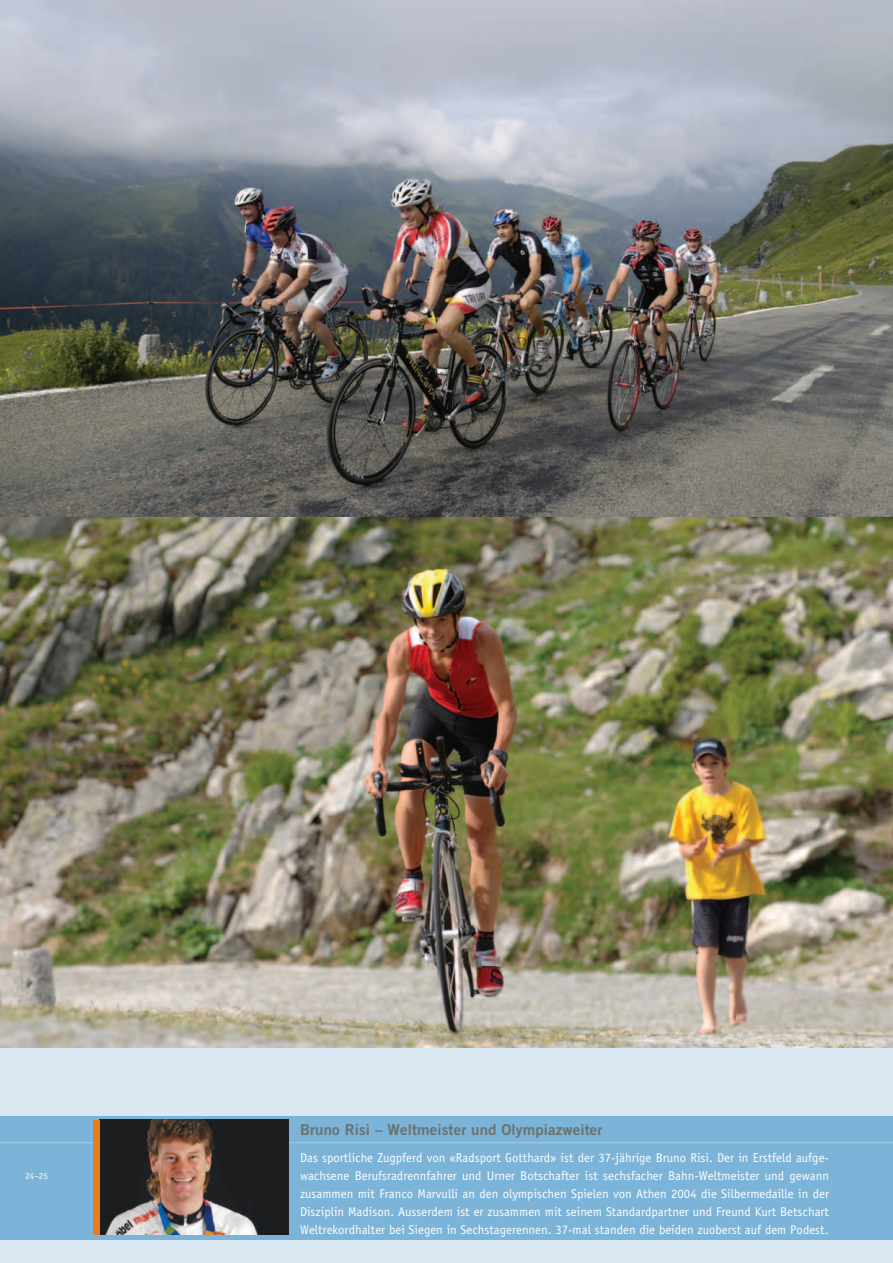
<style>
.page{position:relative;width:893px;height:1263px;background:#dae8f4}
.page>*{position:absolute;margin:0;border:0;box-sizing:border-box;transform-origin:0 0}
.Grundtext_2sp{font:15px "Trade Gothic Bold Two";letter-spacing:.01em;color:#6a716f}
.Grundtext{font:12.75px/18px "Officina Sans";color:#fff;text-align:justify}
.t1{font:9px "Officina Sans";color:#fff}
</style>
<div class="page">
<div style="left:0;top:1116px;width:893px;height:123px;background:#7cb3d8"></div>
<hr style="left:0;top:1142px;width:893px;height:1px;background:#9cc3e1">
<img style="left:0;top:517px;width:893px;height:530px">
<img style="left:0;top:0;width:893px;height:517px">
<img style="left:99px;top:1119px;width:189px;height:115px">
<div style="left:93px;top:1120px;width:6px;height:114px;background:#ea7c1d"></div>
<p class="t1" style="left:25px;top:1170px;width:24px">24–25</p>
<p class="Grundtext_2sp" style="left:300px;top:1121px;width:304px">Bruno Risi – Weltmeister und Olympiazweiter</p>
<p class="Grundtext" style="left:300px;top:1149px;width:530px">Das sportliche Zugpferd von «Radsport Gotthard» ist der 37-jährige Bruno Risi. Der in Erstfeld aufge&shy;wachsene Berufsradrennfahrer und Urner Botschafter ist sechsfacher Bahn-Weltmeister und gewann zusammen mit Franco Marvulli an den olympischen Spielen von Athen 2004 die Silbermedaille in der Disziplin Madison. Ausserdem ist er zusammen mit seinem Standardpartner und Freund Kurt Betschart Weltrekordhalter bei Siegen in Sechstagerennen. 37-mal standen die beiden zuoberst auf dem Podest.</p>
</div>
